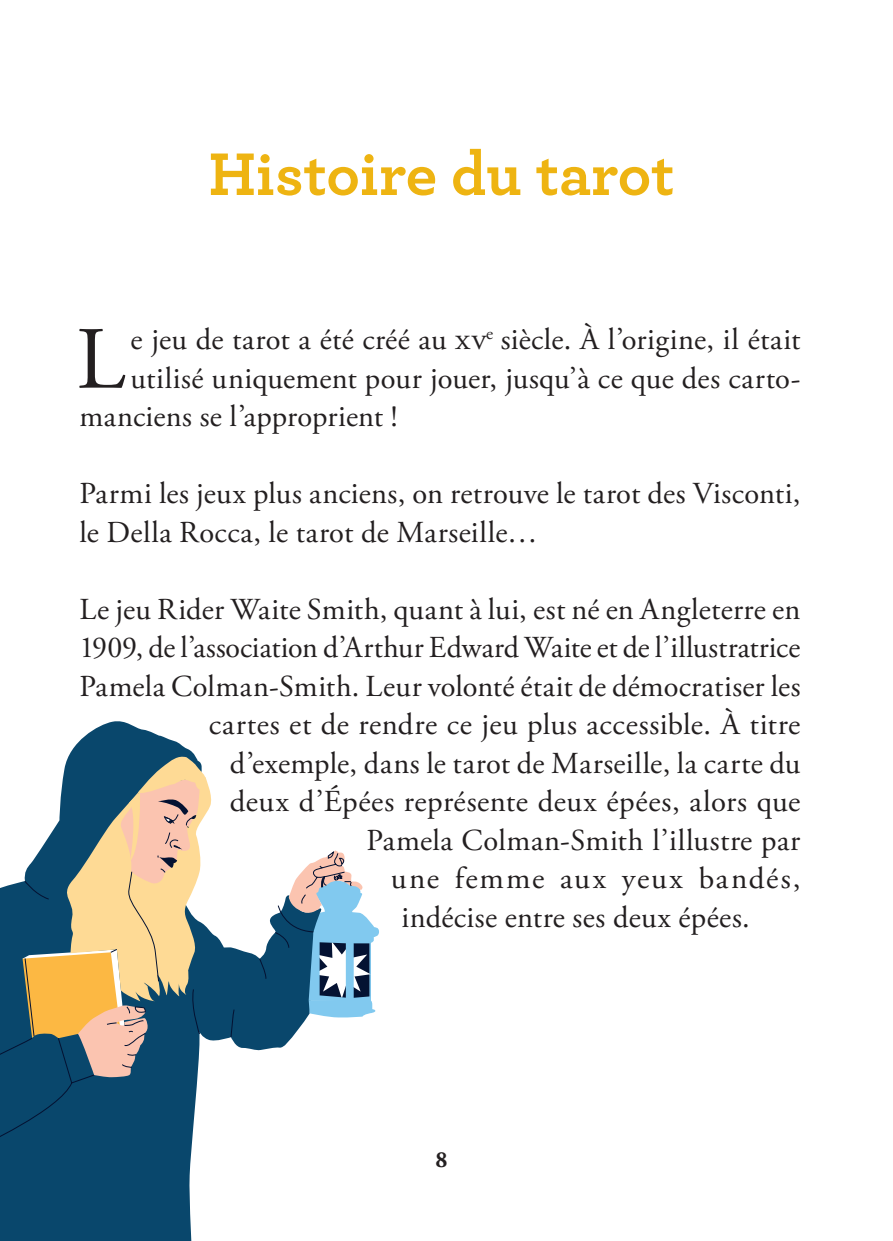
<style>
.page{position:relative;width:893px;height:1241px;background:#fff}
.page>*{position:absolute;margin:0;border:0;box-sizing:border-box;transform-origin:0 0}
.t1{font:88.55px "Adobe Garamond Pro";color:#231f20}
.t2{font:700 63px "Archer";color:#eeb412}
.t3{font:30.45px/38.5px "Adobe Garamond Pro";letter-spacing:.01em;color:#231f20}
.t4{font:30.45px "Adobe Garamond Pro";letter-spacing:.055em;color:#231f20}
.t5{font:700 23.1px "Adobe Garamond Pro";color:#231f20}
</style>
<div class="page">
<svg style="left:0;top:721px;width:195px;height:519px;fill:#09476c"></svg>
<svg style="left:296px;top:850px;width:83px;height:167px"></svg>
<svg style="left:0;top:879px;width:314px;height:269px"></svg>
<svg style="left:23px;top:755px;width:191px;height:322px;background:#9f9f8c"></svg>
<h2 class="t2" style="left:209px;top:124px;width:467px">Histoire du tarot</h2>
<h1 class="t1" style="left:76px;top:306px;width:50px">L</h1>
<p class="t3" style="left:131px;top:321px;width:671px">e jeu de tarot a été créé au xv<sup>e</sup> siècle. À l’origine, il était</p>
<p class="t3" style="left:131px;top:360px;width:671px">utilisé uniquement pour jouer, jusqu’à ce que des carto-</p>
<p class="t3" style="left:79px;top:398px;width:320px">manciens se l’approprient !</p>
<p class="t3" style="left:79px;top:475px;width:722px">Parmi les jeux plus anciens, on retrouve le tarot des Visconti, le Della Rocca, le tarot de Marseille…</p>
<p class="t3" style="left:79px;top:591px;width:722px">Le jeu Rider Waite Smith, quant à lui, est né en Angleterre en</p>
<p class="t3" style="left:79px;top:629px;width:722px">1909, de l’association d’Arthur Edward Waite et de l’illustratrice</p>
<p class="t3" style="left:79px;top:668px;width:723px">Pamela Colman-Smith. Leur volonté était de démocratiser les</p>
<p class="t3" style="left:209px;top:706px;width:593px">cartes et de rendre ce jeu plus accessible. À titre</p>
<p class="t3" style="left:230px;top:745px;width:572px">d’exemple, dans le tarot de Marseille, la carte du</p>
<p class="t3" style="left:230px;top:783px;width:572px">deux d’Épées représente deux épées, alors que</p>
<p class="t3" style="left:366px;top:822px;width:435px">Pamela Colman-Smith l’illustre par</p>
<p class="t4" style="left:391px;top:860px;width:411px">une femme aux yeux bandés,</p>
<p class="t3" style="left:401px;top:899px;width:350px">indécise entre ses deux épées.</p>
<p class="t5" style="left:435px;top:1145px;width:14px">8</p>
</div>
